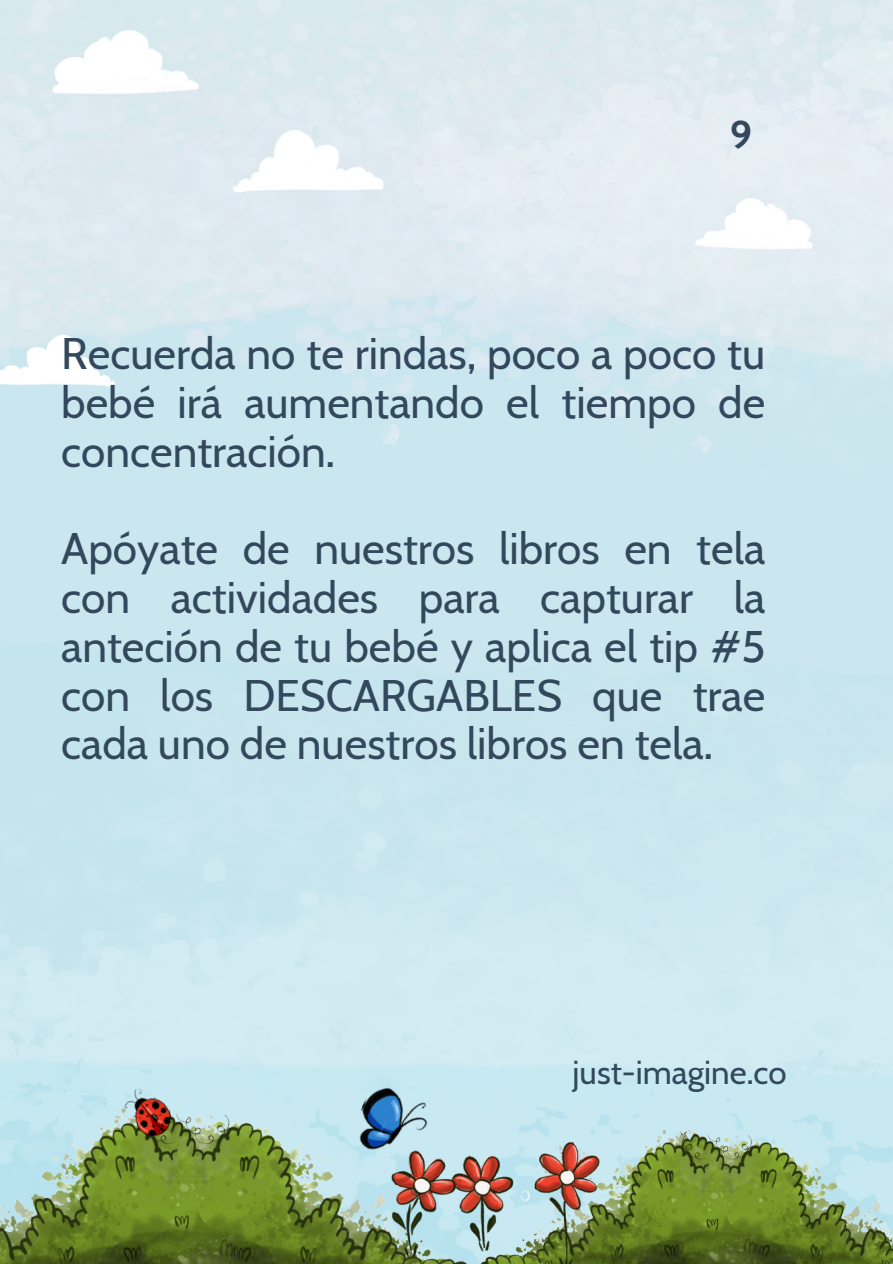
<style>
.page{position:relative;width:893px;height:1264px;background:#fff}
.page>*{position:absolute;margin:0;border:0;box-sizing:border-box;transform-origin:0 0}
.t1{font:44.1px/48.8px "Cabin";color:#33485d;text-align:justify}
.t2{font:700 39.75px "Cabin";color:#33485d}
.t3{font:33px "Cabin";color:#33485d}
</style>
<div class="page">
<img style="left:53px;top:30px;width:206px;height:76px">
<img style="left:151px;top:97px;width:232px;height:95px">
<img style="left:0;top:1072px;width:492px;height:191px">
<img style="left:458px;top:1100px;width:434px;height:163px">
<img style="left:647px;top:198px;width:165px;height:62px">
<img style="left:0;top:307px;width:182px;height:79px">
<img style="left:117px;top:1071px;width:59px;height:79px">
<img style="left:342px;top:1077px;width:105px;height:106px">
<img style="left:373px;top:1142px;width:237px;height:121px">
<p class="t2" style="left:729px;top:110px;width:24px">9</p>
<p class="t1" style="left:61px;top:329px;width:705px">Recuerda no te rindas, poco a poco tu bebé irá aumentando el tiempo de concentración.</p>
<p class="t1" style="left:61px;top:524px;width:705px">Apóyate de nuestros libros en tela con actividades para capturar la anteción de tu bebé y aplica el tip #5 con los DESCARGABLES que trae cada uno de nuestros libros en tela.</p>
<h1 class="t3" style="left:572px;top:1051px;width:216px">just-imagine.co</h1>
</div>
